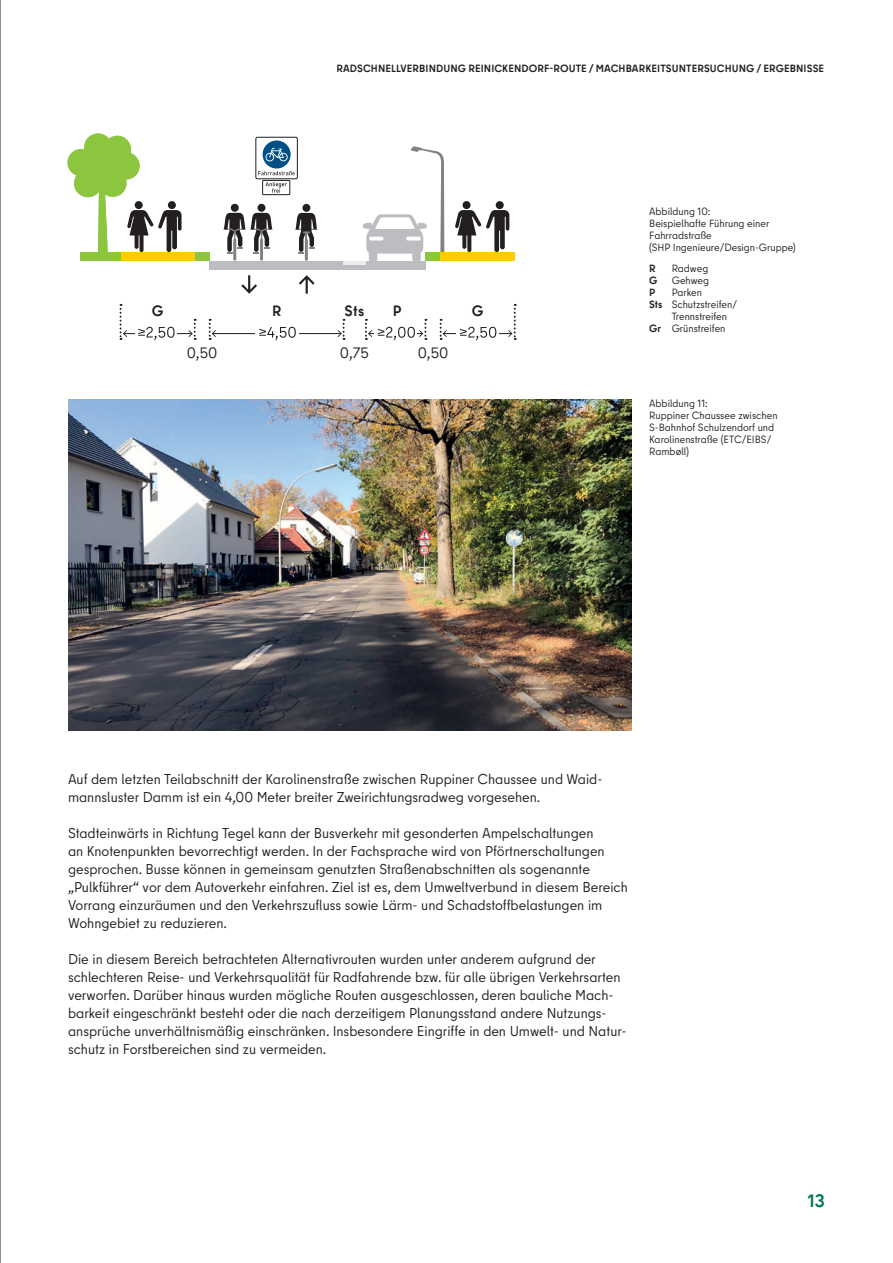
<style>
.page{position:relative;width:893px;height:1263px;background:#fff}
.page>*{position:absolute;margin:0;border:0;box-sizing:border-box;transform-origin:0 0}
.t1{font:700 18px "Berlin Type";color:#00765a}
.t2{font:15px "Berlin Type";color:#231f20}
.t3{font:700 15px "Berlin Type";color:#231f20}
.Copy_9_5_pt{font:14.25px/18px "Berlin Type";color:#231f20}
.Bildunterschrift{font:10.5px/12px "Berlin Type";color:#231f20}
.Bildunterschrift-2{font:700 10.5px "Berlin Type";letter-spacing:.01em;color:#231f20}
.s1{font-weight:700}
</style>
<div class="page">
<img style="left:68px;top:400px;width:563px;height:330px">
<svg style="left:98px;top:190px;width:10px;height:62px"></svg>
<div style="left:74px;top:170px;width:28px;height:27px;background:#8bc63e;border-radius:50%"></div>
<div style="left:99px;top:169px;width:27px;height:28px;background:#8bc63e;border-radius:50%"></div>
<div style="left:112px;top:152px;width:28px;height:28px;background:#8bc63e;border-radius:50%"></div>
<div style="left:84px;top:133px;width:28px;height:28px;background:#8bc63e;border-radius:50%"></div>
<div style="left:67px;top:149px;width:28px;height:28px;background:#8bc63e;border-radius:50%"></div>
<div style="left:88px;top:153px;width:28px;height:28px;background:#8bc63e;border-radius:50%"></div>
<div style="left:104px;top:136px;width:27px;height:27px;background:#8bc63e;border-radius:50%"></div>
<div style="left:120px;top:252px;width:75px;height:9px;background:#feca0a"></div>
<div style="left:440px;top:253px;width:75px;height:8px;background:#feca0a"></div>
<div style="left:210px;top:261px;width:156px;height:9px;background:#bcbdc0"></div>
<div style="left:366px;top:261px;width:59px;height:9px;background:#bcbdc0"></div>
<hr style="left:344px;top:261px;width:22px;height:3px;background:#ececee">
<div style="left:80px;top:252px;width:41px;height:9px;background:#8bc63e"></div>
<div style="left:195px;top:252px;width:15px;height:9px;background:#8bc63e"></div>
<svg style="left:241px;top:275px;width:16px;height:19px"></svg>
<svg style="left:299px;top:275px;width:16px;height:19px"></svg>
<div style="left:255px;top:137px;width:43px;height:42px;border:1px solid #231f20;border-radius:2px"></div>
<svg style="left:258px;top:140px;width:37px;height:35px"></svg>
<div style="left:262px;top:180px;width:28px;height:15px;border:1px solid #231f20"></div>
<svg style="left:265px;top:182px;width:22px;height:11px"></svg>
<div style="left:302px;top:204px;width:8px;height:8px;background:#231f20;border-radius:50%"></div>
<hr style="left:305px;top:238px;width:3px;height:23px;background:#808285;border-radius:2px">
<svg style="left:295px;top:213px;width:22px;height:41px"></svg>
<div style="left:231px;top:204px;width:8px;height:8px;background:#231f20;border-radius:50%"></div>
<div style="left:258px;top:204px;width:7px;height:8px;background:#231f20;border-radius:50%"></div>
<svg style="left:223px;top:213px;width:50px;height:48px"></svg>
<svg style="left:127px;top:201px;width:55px;height:51px"></svg>
<svg style="left:455px;top:201px;width:54px;height:51px"></svg>
<svg style="left:363px;top:146px;width:81px;height:115px"></svg>
<hr style="left:124px;top:333px;width:68px;height:1px;background:#231f20">
<svg style="left:120px;top:304px;width:7px;height:36px"></svg>
<svg style="left:188px;top:319px;width:8px;height:21px"></svg>
<div style="left:135px;top:326px;width:42px;height:15px;background:#fff"></div>
<svg style="left:138px;top:327px;width:37px;height:13px"></svg>
<hr style="left:443px;top:333px;width:69px;height:1px;background:#231f20">
<svg style="left:440px;top:319px;width:7px;height:21px"></svg>
<svg style="left:508px;top:304px;width:8px;height:36px"></svg>
<div style="left:456px;top:326px;width:43px;height:15px;background:#fff"></div>
<svg style="left:460px;top:327px;width:36px;height:13px"></svg>
<hr style="left:369px;top:333px;width:53px;height:1px;background:#231f20">
<svg style="left:365px;top:319px;width:7px;height:21px"></svg>
<div style="left:374px;top:326px;width:43px;height:15px;background:#fff"></div>
<svg style="left:378px;top:319px;width:48px;height:21px"></svg>
<hr style="left:213px;top:333px;width:128px;height:1px;background:#231f20">
<svg style="left:209px;top:319px;width:7px;height:21px"></svg>
<svg style="left:338px;top:319px;width:7px;height:21px"></svg>
<div style="left:256px;top:326px;width:43px;height:15px;background:#fff"></div>
<svg style="left:259px;top:327px;width:37px;height:13px"></svg>
<hr style="left:0;top:0;width:1px;height:1263px;background:#231f20">
<p class="Bildunterschrift-2" style="left:336px;top:61px;width:489px">RADSCHNELLVERBINDUNG REINICKENDORF-ROUTE / MACHBARKEITSUNTERSUCHUNG / ERGEBNISSE</p>
<p class="t3" style="left:344px;top:301px;width:21px">Sts</p>
<p class="t3" style="left:152px;top:301px;width:13px">G</p>
<p class="t3" style="left:272px;top:301px;width:11px">R</p>
<p class="t3" style="left:393px;top:301px;width:10px">P</p>
<p class="t3" style="left:472px;top:302px;width:13px">G</p>
<p class="t2" style="left:340px;top:343px;width:30px">0,75</p>
<p class="t2" style="left:187px;top:343px;width:32px">0,50</p>
<p class="t2" style="left:418px;top:343px;width:32px">0,50</p>
<p class="Bildunterschrift" style="left:649px;top:206px;width:148px">Abbildung 10:<br>Beispielhafte Führung einer<br>Fahrradstraße<br>(SHP Ingenieure/Design-Gruppe)</p>
<p class="Bildunterschrift-2" style="left:649px;top:262px;width:8px">R</p>
<p class="Bildunterschrift" style="left:672px;top:263px;width:38px">Radweg</p>
<p class="Bildunterschrift-2" style="left:649px;top:274px;width:10px">G</p>
<p class="Bildunterschrift" style="left:672px;top:275px;width:39px">Gehweg</p>
<p class="Bildunterschrift-2" style="left:649px;top:286px;width:8px">P</p>
<p class="Bildunterschrift" style="left:672px;top:287px;width:32px">Parken</p>
<p class="Bildunterschrift" style="left:649px;top:299px;width:89px"><span class="s1">Sts</span> Schutzstreifen/</p>
<p class="Bildunterschrift" style="left:672px;top:311px;width:57px">Trennstreifen</p>
<p class="Bildunterschrift" style="left:649px;top:323px;width:78px"><span class="s1">Gr</span> Grünstreifen</p>
<p class="Bildunterschrift" style="left:649px;top:397px;width:130px">Abbildung 11:<br>Ruppiner Chaussee zwischen<br>S-Bahnhof Schulzendorf und<br>Karolinenstraße (ETC/EIBS/<br>Rambøll)</p>
<p class="Copy_9_5_pt" style="left:68px;top:770px;width:536px">Auf dem letzten Teilabschnitt der Karolinenstraße zwischen Ruppiner Chaussee und Waid&shy;mannsluster Damm ist ein 4,00 Meter breiter Zweirichtungsradweg vorgesehen.</p>
<p class="Copy_9_5_pt" style="left:68px;top:824px;width:561px">Stadteinwärts in Richtung Tegel kann der Busverkehr mit gesonderten Ampelschaltungen<br>an Knotenpunkten bevorrechtigt werden. In der Fachsprache wird von Pförtnerschaltungen gesprochen. Busse können in gemeinsam genutzten Straßenabschnitten als sogenannte „Pulkführer“ vor dem Autoverkehr einfahren. Ziel ist es, dem Umweltverbund in diesem Bereich Vorrang einzuräumen und den Verkehrszufluss sowie Lärm- und Schadstoffbelastungen im Wohngebiet zu reduzieren.</p>
<p class="Copy_9_5_pt" style="left:68px;top:950px;width:560px">Die in diesem Bereich betrachteten Alternativrouten wurden unter anderem aufgrund der schlechteren Reise- und Verkehrsqualität für Radfahrende bzw. für alle übrigen Verkehrsarten verworfen. Darüber hinaus wurden mögliche Routen ausgeschlossen, deren bauliche Mach&shy;barkeit eingeschränkt besteht oder die nach derzeitigem Planungsstand andere Nutzungs&shy;ansprüche unverhältnismäßig einschränken. Insbesondere Eingriffe in den Umwelt- und Natur&shy;schutz in Forstbereichen sind zu vermeiden.</p>
<p class="t1" style="left:808px;top:1189px;width:19px">13</p>
</div>
